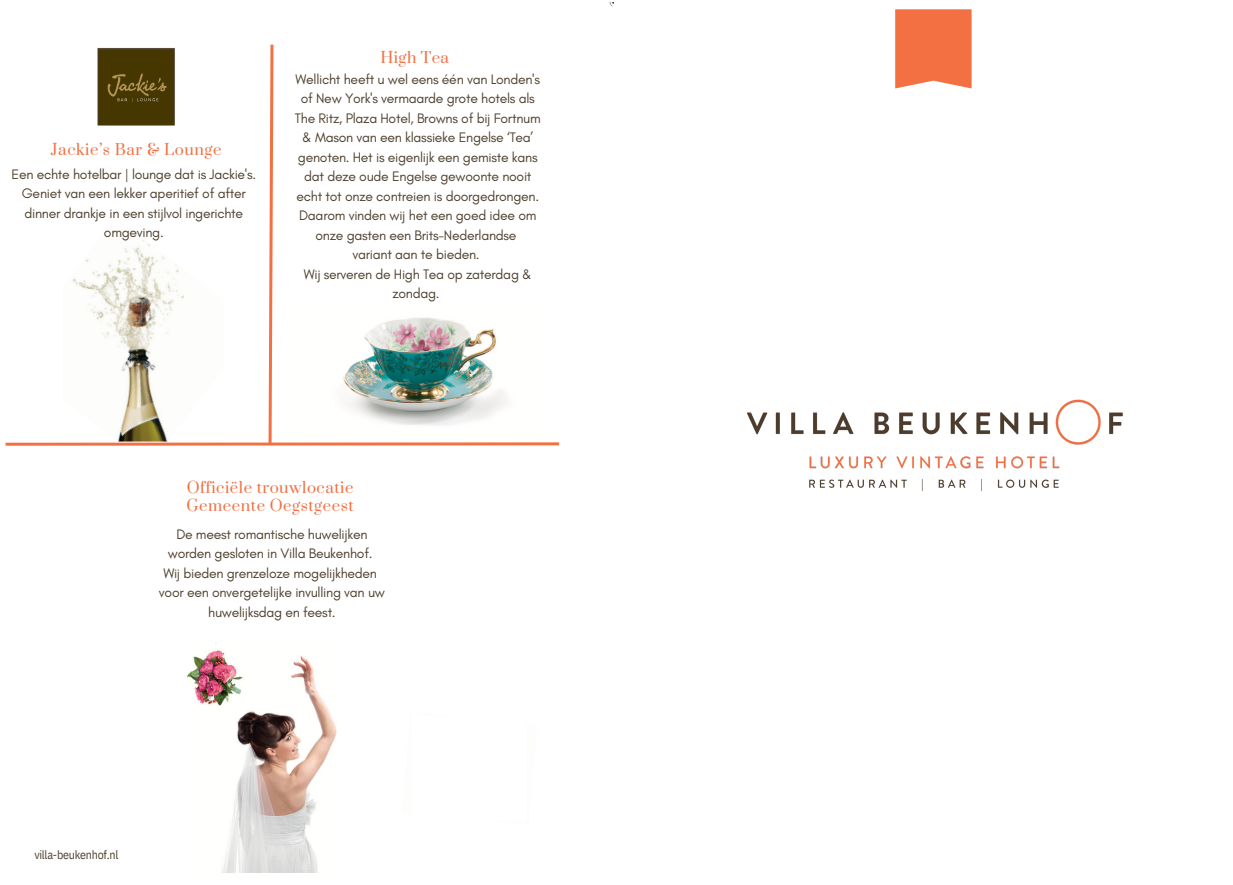
<style>
.page{position:relative;width:1233px;height:885px;background:#fff}
.page>*{position:absolute;margin:0;border:0;box-sizing:border-box;transform-origin:0 0}
.t1{font:15px/18px "Prata";letter-spacing:.035em;color:#f37043}
.t2{font:14px/19.5px "Glacial Indifference";letter-spacing:-.02em;color:#4e402e;text-align:center}
.t3{font:12px "IBM Plex Sans Cond";letter-spacing:-.02em;color:#4e402e}
</style>
<div class="page">
<img style="left:187px;top:3px;width:936px;height:870px">
<svg style="left:5px;top:42px;width:557px;height:405px"></svg>
<svg style="left:610px;top:2px;width:70px;height:115px"></svg>
<p class="t1" style="left:51px;top:142px;width:172px">Jackie’s Bar &amp; Lounge</p>
<h1 class="t2" style="left:12px;top:164px;width:246px">Een echte hotelbar | lounge dat is Jackie's.<br>Geniet van een lekker aperitief of after dinner drankje in een stijlvol ingerichte omgeving.</h1>
<h1 class="t1" style="left:381px;top:49px;width:70px">High Tea</h1>
<p class="t2" style="left:295px;top:69px;width:247px">Wellicht heeft u wel eens één van Londen's of New York's vermaarde grote hotels als The Ritz, Plaza Hotel, Browns of bij Fortnum &amp; Mason van een klassieke Engelse ‘Tea’ genoten. Het is eigenlijk een gemiste kans dat deze oude Engelse gewoonte nooit echt tot onze contreien is doorgedrongen.<br>Daarom vinden wij het een goed idee om onze gasten een Brits-Nederlandse<br>variant aan te bieden.<br>Wij serveren de High Tea op zaterdag &amp; zondag.</p>
<p class="t1" style="left:187px;top:479px;width:168px">Officiële trouwlocatie<br>Gemeente Oegstgeest</p>
<p class="t2" style="left:159px;top:523px;width:228px">De meest romantische huwelijken worden gesloten in Villa Beukenhof.<br>Wij bieden grenzeloze mogelijkheden voor een onvergetelijke invulling van uw huwelijksdag en feest.</p>
<p class="t3" style="left:34px;top:846px;width:86px">villa-beukenhof.nl</p>
</div>
